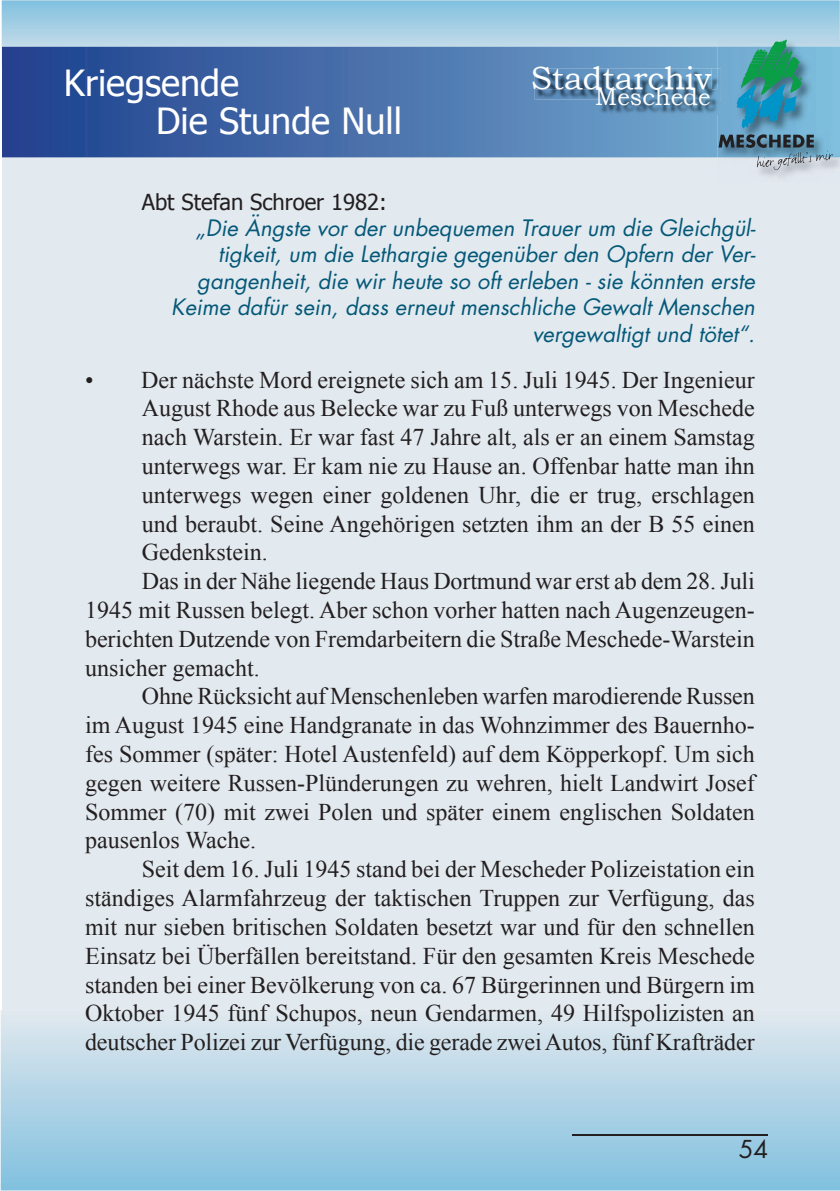
<style>
.page{position:relative;width:840px;height:1191px;background:#fff}
.page>*{position:absolute;margin:0;border:0;box-sizing:border-box;transform-origin:0 0}
.t1{font:36px "Tahoma";color:#fff}
.t2{font:32px "Bookman Old Style";color:#fff}
.t3{font:24px "Times New Roman";color:#231f20}
.t4{font:24px "Bookman Old Style";color:#fff}
.t5{font:24px "Futura";color:#231f20}
.t6{font:italic 22px/26.4px "Futura";color:#045878;text-align:right}
.t7{font:22px "Tahoma";color:#231f20}
</style>
<div class="page">
<div style="left:2px;top:0;width:837px;height:1189px;background:#e2e9ef"></div>
<svg style="left:2px;top:0;width:837px;height:47px;background:#a0cde3"></svg>
<svg style="left:1px;top:1010px;width:838px;height:180px"></svg>
<svg style="left:2px;top:47px;width:715px;height:110px;background:#456da9"></svg>
<img style="left:534px;top:68px;width:183px;height:31px">
<img style="left:534px;top:68px;width:177px;height:22px">
<img style="left:598px;top:90px;width:119px;height:25px">
<img style="left:598px;top:90px;width:113px;height:1px">
<hr style="left:572px;top:1134px;width:195px;height:1px;background:#231f20">
<img style="left:717px;top:39px;width:123px;height:143px">
<svg style="left:717px;top:90px;width:2px;height:25px"></svg>
<svg style="left:718px;top:134px;width:114px;height:36px"></svg>
<svg style="left:736px;top:40px;width:65px;height:88px;background:#3c9b9d"></svg>
<h1 class="t1" style="left:64px;top:58px;width:177px">Kriegsende</h1>
<h2 class="t2" style="left:530px;top:58px;width:182px">Stadtarchiv</h2>
<p class="t4" style="left:595px;top:81px;width:117px">Meschede</p>
<h1 class="t1" style="left:156px;top:97px;width:247px">Die Stunde Null</h1>
<p class="t7" style="left:142px;top:187px;width:246px">Abt Stefan Schroer 1982:</p>
<p class="t6" style="left:171px;top:214px;width:585px">„Die Ängste vor der unbequemen Trauer um die Gleichgül&shy;tigkeit, um die Lethargie gegenüber den Opfern der Ver&shy;gangenheit, die wir heute so oft erleben - sie könnten erste Keime dafür sein, dass erneut menschliche Gewalt Menschen vergewaltigt und tötet“.</p>
<p class="t3" style="left:85px;top:363px;width:671px">• Der nächste Mord ereignete sich am 15. Juli 1945. Der Ingenieur</p>
<p class="t3" style="left:142px;top:392px;width:614px">August Rhode aus Belecke war zu Fuß unterwegs von Meschede</p>
<p class="t3" style="left:142px;top:421px;width:614px">nach Warstein. Er war fast 47 Jahre alt, als er an einem Samstag</p>
<p class="t3" style="left:142px;top:450px;width:614px">unterwegs war. Er kam nie zu Hause an. Offenbar hatte man ihn</p>
<p class="t3" style="left:142px;top:478px;width:614px">unterwegs wegen einer goldenen Uhr, die er trug, erschlagen</p>
<p class="t3" style="left:142px;top:507px;width:614px">und beraubt. Seine Angehörigen setzten ihm an der B 55 einen</p>
<p class="t3" style="left:142px;top:536px;width:127px">Gedenkstein.</p>
<p class="t3" style="left:142px;top:565px;width:614px">Das in der Nähe liegende Haus Dortmund war erst ab dem 28. Juli</p>
<p class="t3" style="left:85px;top:594px;width:671px">1945 mit Russen belegt. Aber schon vorher hatten nach Augenzeugen-</p>
<p class="t3" style="left:85px;top:622px;width:670px">berichten Dutzende von Fremdarbeitern die Straße Meschede-Warstein</p>
<p class="t3" style="left:85px;top:651px;width:176px">unsicher gemacht.</p>
<p class="t3" style="left:142px;top:680px;width:614px">Ohne Rücksicht auf Menschenleben warfen marodierende Russen</p>
<p class="t3" style="left:85px;top:709px;width:671px">im August 1945 eine Handgranate in das Wohnzimmer des Bauernho-</p>
<p class="t3" style="left:85px;top:738px;width:671px">fes Sommer (später: Hotel Austenfeld) auf dem Köpperkopf. Um sich</p>
<p class="t3" style="left:85px;top:766px;width:671px">gegen weitere Russen-Plünderungen zu wehren, hielt Landwirt Josef</p>
<p class="t3" style="left:85px;top:795px;width:671px">Sommer (70) mit zwei Polen und später einem englischen Soldaten</p>
<p class="t3" style="left:85px;top:824px;width:172px">pausenlos Wache.</p>
<p class="t3" style="left:142px;top:853px;width:614px">Seit dem 16. Juli 1945 stand bei der Mescheder Polizeistation ein</p>
<p class="t3" style="left:85px;top:882px;width:671px">ständiges Alarmfahrzeug der taktischen Truppen zur Verfügung, das</p>
<p class="t3" style="left:85px;top:910px;width:671px">mit nur sieben britischen Soldaten besetzt war und für den schnellen</p>
<p class="t3" style="left:85px;top:939px;width:671px">Einsatz bei Überfällen bereitstand. Für den gesamten Kreis Meschede</p>
<p class="t3" style="left:85px;top:968px;width:671px">standen bei einer Bevölkerung von ca. 67 Bürgerinnen und Bürgern im</p>
<p class="t3" style="left:85px;top:997px;width:671px">Oktober 1945 fünf Schupos, neun Gendarmen, 49 Hilfspolizisten an</p>
<p class="t3" style="left:85px;top:1026px;width:670px">deutscher Polizei zur Verfügung, die gerade zwei Autos, fünf Krafträder</p>
<p class="t5" style="left:738px;top:1132px;width:31px">54</p>
</div>
